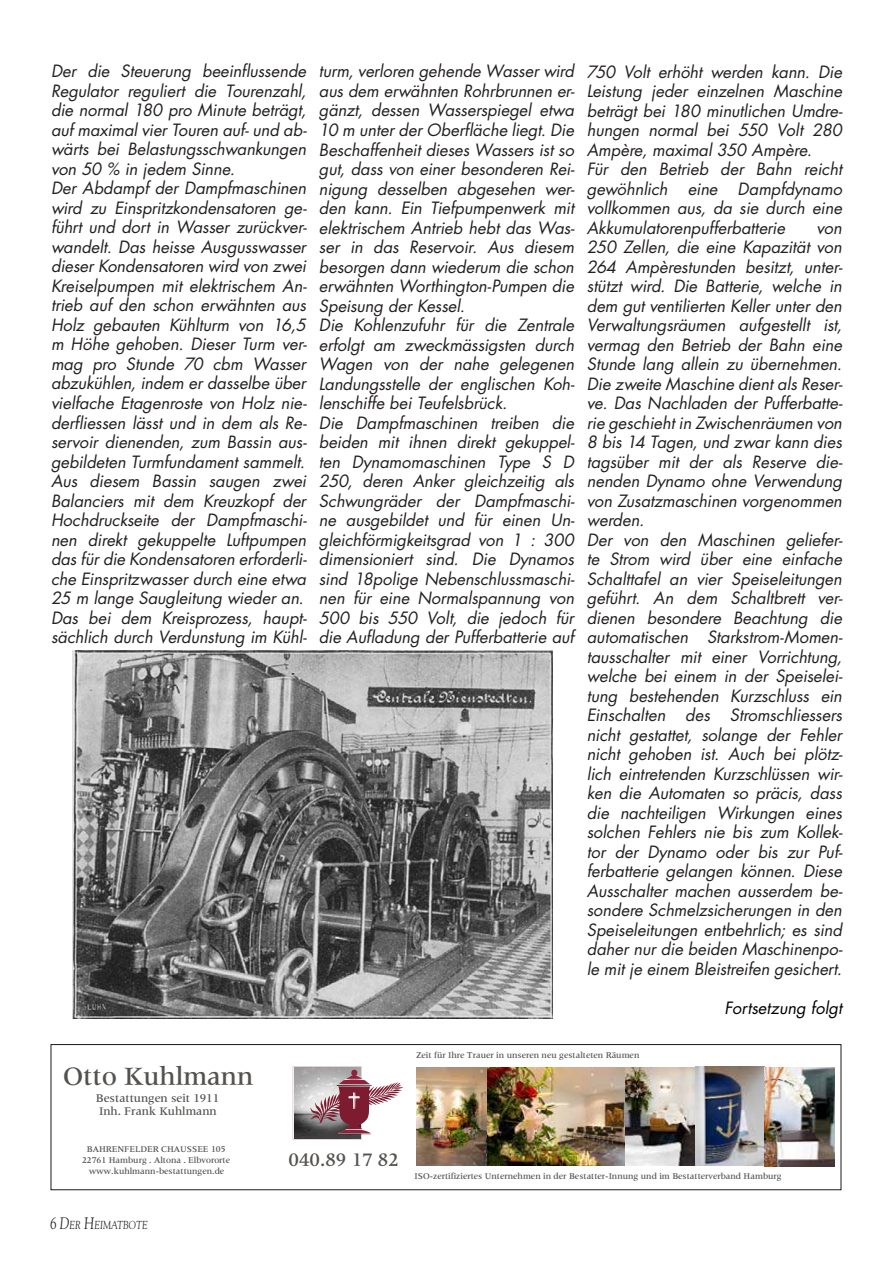
<style>
.page{position:relative;width:893px;height:1263px;background:#fff}
.page>*{position:absolute;margin:0;border:0;box-sizing:border-box;transform-origin:0 0}
.t1{font:27px "Latin 725 Md BT";color:#54524f}
.t2{font:19.5px "Latin 725 Md BT";color:#54524f}
.t3{font:italic 16.5px/19.5px "Futura Std";letter-spacing:-.005em;color:#231f20}
.t4{font:italic 16.5px "Futura Std";color:#000}
.t5{font:12px/13.5px "Latin 725 Md BT";color:#54524f}
.t6{font:italic 11.55px "Goudy Std";color:#231f20;scale:.8 1}
.t7{font:9px/11.1px "Latin 725 Md BT";color:#54524f;text-align:center}
.s1{font-size:16.5px}
</style>
<div class="page">
<div style="left:51px;top:1044px;width:790px;height:146px;border:1px solid #1f1a17"></div>
<svg style="left:293px;top:1066px;width:110px;height:74px"></svg>
<img style="left:416px;top:1067px;width:419px;height:99px">
<img style="left:73px;top:651px;width:479px;height:367px">
<p class="t3" style="left:51px;top:62px;width:257px">Der die Steuerung beeinflussende Regulator reguliert die Tourenzahl, die normal 180 pro Minute beträgt, auf maximal vier Touren auf- und ab&shy;wärts bei Belastungsschwankungen von 50 % in jedem Sinne.<br>Der Abdampf der Dampfmaschinen wird zu Einspritzkondensatoren ge&shy;führt und dort in Wasser zurückver&shy;wandelt. Das heisse Ausgusswasser dieser Kondensatoren wird von zwei Kreiselpumpen mit elektrischem An&shy;trieb auf den schon erwähnten aus Holz gebauten Kühlturm von 16,5 m Höhe gehoben. Dieser Turm ver&shy;mag pro Stunde 70 cbm Wasser abzukühlen, indem er dasselbe über vielfache Etagenroste von Holz nie&shy;derfliessen lässt und in dem als Re&shy;servoir dienenden, zum Bassin aus&shy;gebildeten Turmfundament sammelt.<br>Aus diesem Bassin saugen zwei Balanciers mit dem Kreuzkopf der Hochdruckseite der Dampfmaschi&shy;nen direkt gekuppelte Luftpumpen das für die Kondensatoren erforderli&shy;che Einspritzwasser durch eine etwa 25 m lange Saugleitung wieder an.<br>Das bei dem Kreisprozess, haupt&shy;sächlich durch Verdunstung im Kühl-</p>
<p class="t3" style="left:319px;top:62px;width:257px">turm, verloren gehende Wasser wird aus dem erwähnten Rohrbrunnen er&shy;gänzt, dessen Wasserspiegel etwa 10 m unter der Oberfläche liegt. Die Beschaffenheit dieses Wassers ist so gut, dass von einer besonderen Rei&shy;nigung desselben abgesehen wer&shy;den kann. Ein Tiefpumpenwerk mit elektrischem Antrieb hebt das Was&shy;ser in das Reservoir. Aus diesem besorgen dann wiederum die schon erwähnten Worthington-Pumpen die Speisung der Kessel.<br>Die Kohlenzufuhr für die Zentrale erfolgt am zweckmässigsten durch Wagen von der nahe gelegenen Landungsstelle der englischen Koh&shy;lenschiffe bei Teufelsbrück.<br>Die Dampfmaschinen treiben die beiden mit ihnen direkt gekuppel&shy;ten Dynamomaschinen Type S D 250, deren Anker gleichzeitig als Schwungräder der Dampfmaschi&shy;ne ausgebildet und für einen Un&shy;gleichförmigkeitsgrad von 1 : 300 dimensioniert sind. Die Dynamos sind 18polige Nebenschlussmaschi&shy;nen für eine Normalspannung von 500 bis 550 Volt, die jedoch für die Aufladung der Pufferbatterie auf</p>
<p class="t3" style="left:587px;top:62px;width:257px">750 Volt erhöht werden kann. Die<br>Leistung jeder einzelnen Maschine beträgt bei 180 minutlichen Umdre&shy;hungen normal bei 550 Volt 280<br>Ampère, maximal 350 Ampère.<br>Für den Betrieb der Bahn reicht gewöhnlich eine Dampfdynamo vollkommen aus, da sie durch eine<br>Akkumulatorenpufferbatterie</p>
<p class="t3" style="left:587px;top:218px;width:257px;text-indent:230px">von 250 Zellen, die eine Kapazität von 264 Ampèrestunden besitzt, unter&shy;stützt wird. Die Batterie, welche in dem gut ventilierten Keller unter den Verwaltungsräumen aufgestellt ist, vermag den Betrieb der Bahn eine Stunde lang allein zu übernehmen.<br>Die zweite Maschine dient als Reser&shy;ve. Das Nachladen der Pufferbatte&shy;rie geschieht in Zwischenräumen von 8 bis 14 Tagen, und zwar kann dies tagsüber mit der als Reserve die&shy;nenden Dynamo ohne Verwendung von Zusatzmaschinen vorgenommen werden.<br>Der von den Maschinen geliefer&shy;te Strom wird über eine einfache Schalttafel an vier Speiseleitungen geführt. An dem Schaltbrett ver&shy;dienen besondere Beachtung die automatischen Starkstrom-Momen&shy;tausschalter mit einer Vorrichtung, welche bei einem in der Speiselei&shy;tung bestehenden Kurzschluss ein Einschalten des Stromschliessers nicht gestattet, solange der Fehler nicht gehoben ist. Auch bei plötz&shy;lich eintretenden Kurzschlüssen wir&shy;ken die Automaten so präcis, dass die nachteiligen Wirkungen eines solchen Fehlers nie bis zum Kollek&shy;tor der Dynamo oder bis zur Puf&shy;ferbatterie gelangen können. Diese Ausschalter machen ausserdem be&shy;sondere Schmelzsicherungen in den Speiseleitungen entbehrlich; es sind daher nur die beiden Maschinenpo&shy;le mit je einem Bleistreifen gesichert.</p>
<p class="t4" style="left:724px;top:997px;width:119px">Fortsetzung folgt</p>
<h1 class="t1" style="left:63px;top:1058px;width:192px">Otto Kuhlmann</h1>
<p class="t5" style="left:96px;top:1092px;width:125px">Bestattungen seit 1911<br>Inh. Frank Kuhlmann</p>
<p class="t7" style="left:82px;top:1144px;width:150px">BAHRENFELDER CHAUSSEE 105<br>22761 Hamburg . Altona . Elbvororte www.kuhlmann-bestattungen.de</p>
<p class="t6" style="left:50px;top:1217px;width:124px"><span class="s1">6</span> <span class="s1">D</span>ER <span class="s1">H</span>EIMATBOTE</p>
<p class="t7" style="left:416px;top:1050px;width:225px">Zeit für Ihre Trauer in unseren neu gestalteten Räumen</p>
<p class="t2" style="left:289px;top:1146px;width:112px">040.89 17 82</p>
<p class="t7" style="left:415px;top:1171px;width:369px">ISO-zertifiziertes Unternehmen in der Bestatter-Innung und im Bestatterverband Hamburg</p>
</div>
